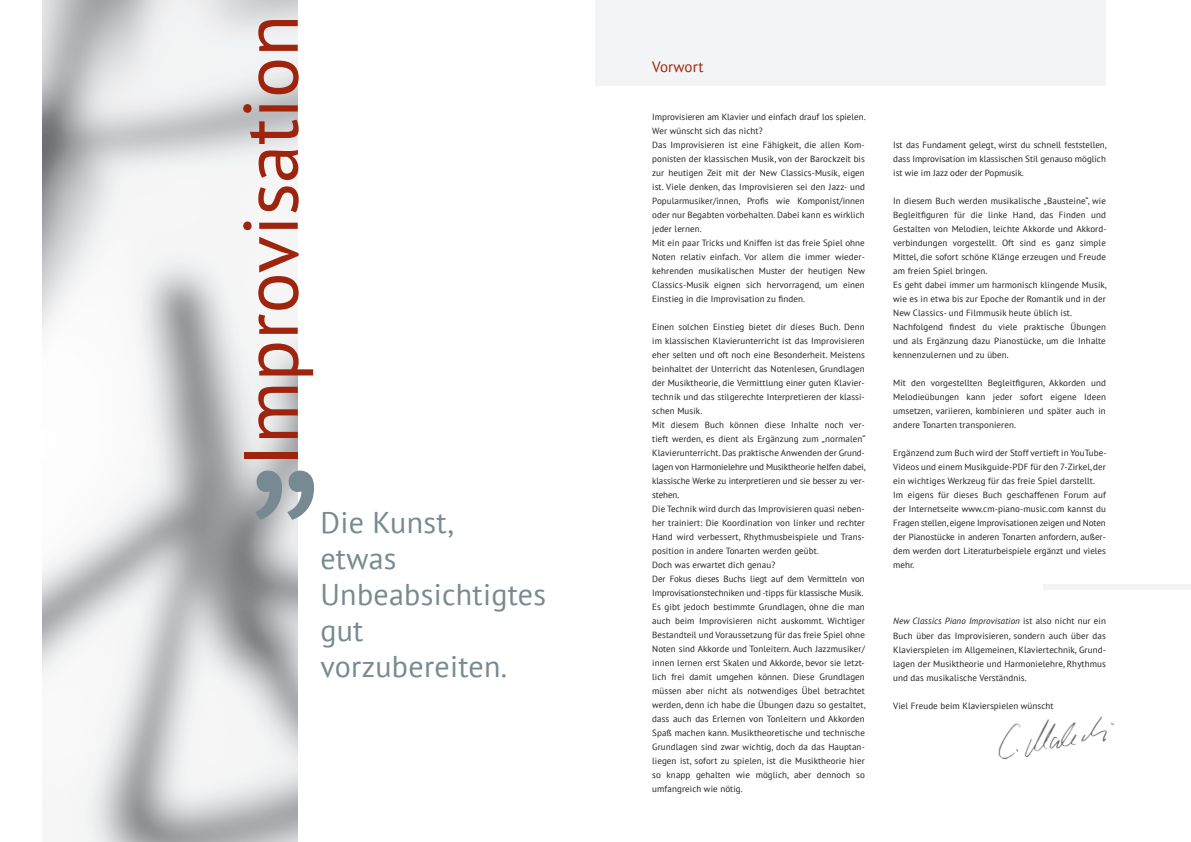
<style>
.page{position:relative;width:1191px;height:842px;background:#fff}
.page>*{position:absolute;margin:0;border:0;box-sizing:border-box;transform-origin:0 0}
.t1{font:77px "PT Sans";color:#9e240d}
.t2{font:30px/36px "PT Sans";letter-spacing:.01em;color:#778a91}
.t3{font:15px "PT Sans";letter-spacing:.01em;color:#9e240d}
.t4{font:9px/14px "PT Sans";letter-spacing:.01em;color:#231f20}
.s1{font-style:italic}
</style>
<div class="page">
<svg style="left:255px;top:471px;width:59px;height:49px;background:#9ca7ac"></svg>
<div style="left:595px;top:0;width:511px;height:85px;background:#f2f4f5"></div>
<div style="left:1043px;top:584px;width:148px;height:6px;background:#f2f4f5"></div>
<img style="left:998px;top:716px;width:116px;height:44px">
<h1 class="t1" style="left:221px;top:466px;width:453px;rotate:-90deg">Improvisation</h1>
<h2 class="t2" style="left:320px;top:504px;width:227px">Die Kunst,<br>etwas<br>Unbeabsichtigtes gut vorzubereiten.</h2>
<h3 class="t3" style="left:652px;top:57px;width:53px">Vorwort</h3>
<p class="t4" style="left:652px;top:110px;width:215px">Improvisieren am Klavier und einfach drauf los spielen.<br>Wer wünscht sich das nicht?<br>Das Improvisieren ist eine Fähigkeit, die allen Kom&shy;ponisten der klassischen Musik, von der Barockzeit bis zur heutigen Zeit mit der New Classics-Musik, eigen ist. Viele denken, das Improvisieren sei den Jazz- und Popularmusiker/innen, Profis wie Komponist/innen oder nur Begabten vorbehalten. Dabei kann es wirklich jeder lernen.<br>Mit ein paar Tricks und Kniffen ist das freie Spiel ohne Noten relativ einfach. Vor allem die immer wieder&shy;kehrenden musikalischen Muster der heutigen New Classics-Musik eignen sich hervorragend, um einen Einstieg in die Improvisation zu finden.</p>
<p class="t4" style="left:652px;top:320px;width:215px">Einen solchen Einstieg bietet dir dieses Buch. Denn im klassischen Klavierunterricht ist das Improvisieren eher selten und oft noch eine Besonderheit. Meistens beinhaltet der Unterricht das Notenlesen, Grundlagen der Musiktheorie, die Vermittlung einer guten Klavier&shy;technik und das stilgerechte Interpretieren der klassi&shy;schen Musik.<br>Mit diesem Buch können diese Inhalte noch ver&shy;tieft werden, es dient als Ergänzung zum „normalen“ Klavierunterricht. Das praktische Anwenden der Grund&shy;lagen von Harmonielehre und Musiktheorie helfen dabei, klassische Werke zu interpretieren und sie besser zu ver&shy;stehen.<br>Die Technik wird durch das Improvisieren quasi neben&shy;her trainiert: Die Koordination von linker und rechter Hand wird verbessert, Rhythmusbeispiele und Trans&shy;position in andere Tonarten werden geübt.<br>Doch was erwartet dich genau?<br>Der Fokus dieses Buchs liegt auf dem Vermitteln von Improvisationstechniken und -tipps für klassische Musik.<br>Es gibt jedoch bestimmte Grundlagen, ohne die man auch beim Improvisieren nicht auskommt. Wichtiger Bestandteil und Voraussetzung für das freie Spiel ohne Noten sind Akkorde und Tonleitern. Auch Jazzmusiker/ innen lernen erst Skalen und Akkorde, bevor sie letzt&shy;lich frei damit umgehen können. Diese Grundlagen müssen aber nicht als notwendiges Übel betrachtet werden, denn ich habe die Übungen dazu so gestaltet, dass auch das Erlernen von Tonleitern und Akkorden Spaß machen kann. Musiktheoretische und technische Grundlagen sind zwar wichtig, doch da das Hauptan&shy;liegen ist, sofort zu spielen, ist die Musiktheorie hier so knapp gehalten wie möglich, aber dennoch so umfangreich wie nötig.</p>
<p class="t4" style="left:893px;top:138px;width:215px;text-align:justify">Ist das Fundament gelegt, wirst du schnell feststellen, dass Improvisation im klassischen Stil genauso möglich ist wie im Jazz oder der Popmusik.</p>
<p class="t4" style="left:893px;top:194px;width:215px">In diesem Buch werden musikalische „Bausteine“, wie Begleitfiguren für die linke Hand, das Finden und Gestalten von Melodien, leichte Akkorde und Akkord&shy;verbindungen vorgestellt. Oft sind es ganz simple Mittel, die sofort schöne Klänge erzeugen und Freude am freien Spiel bringen.<br>Es geht dabei immer um harmonisch klingende Musik, wie es in etwa bis zur Epoche der Romantik und in der New Classics- und Filmmusik heute üblich ist.<br>Nachfolgend findest du viele praktische Übungen und als Ergänzung dazu Pianostücke, um die Inhalte kennenzulernen und zu üben.</p>
<p class="t4" style="left:893px;top:376px;width:214px;text-align:justify">Mit den vorgestellten Begleitfiguren, Akkorden und Melodieübungen kann jeder sofort eigene Ideen umsetzen, variieren, kombinieren und später auch in andere Tonarten transponieren.</p>
<p class="t4" style="left:893px;top:446px;width:215px">Ergänzend zum Buch wird der Stoff vertieft in YouTube-Videos und einem Musikguide-PDF für den 7-Zirkel, der ein wichtiges Werkzeug für das freie Spiel darstellt.<br>Im eigens für dieses Buch geschaffenen Forum auf der Internetseite www.cm-piano-music.com kannst du Fragen stellen, eigene Improvisationen zeigen und Noten der Pianostücke in anderen Tonarten anfordern, außer&shy;dem werden dort Literaturbeispiele ergänzt und vieles mehr.</p>
<p class="t4" style="left:893px;top:614px;width:214px;text-align:justify"><span class="s1">New Classics Piano Improvisation</span> ist also nicht nur ein Buch über das Improvisieren, sondern auch über das Klavierspielen im Allgemeinen, Klaviertechnik, Grund&shy;lagen der Musiktheorie und Harmonielehre, Rhythmus und das musikalische Verständnis.</p>
<p class="t4" style="left:893px;top:698px;width:162px">Viel Freude beim Klavierspielen wünscht</p>
</div>
